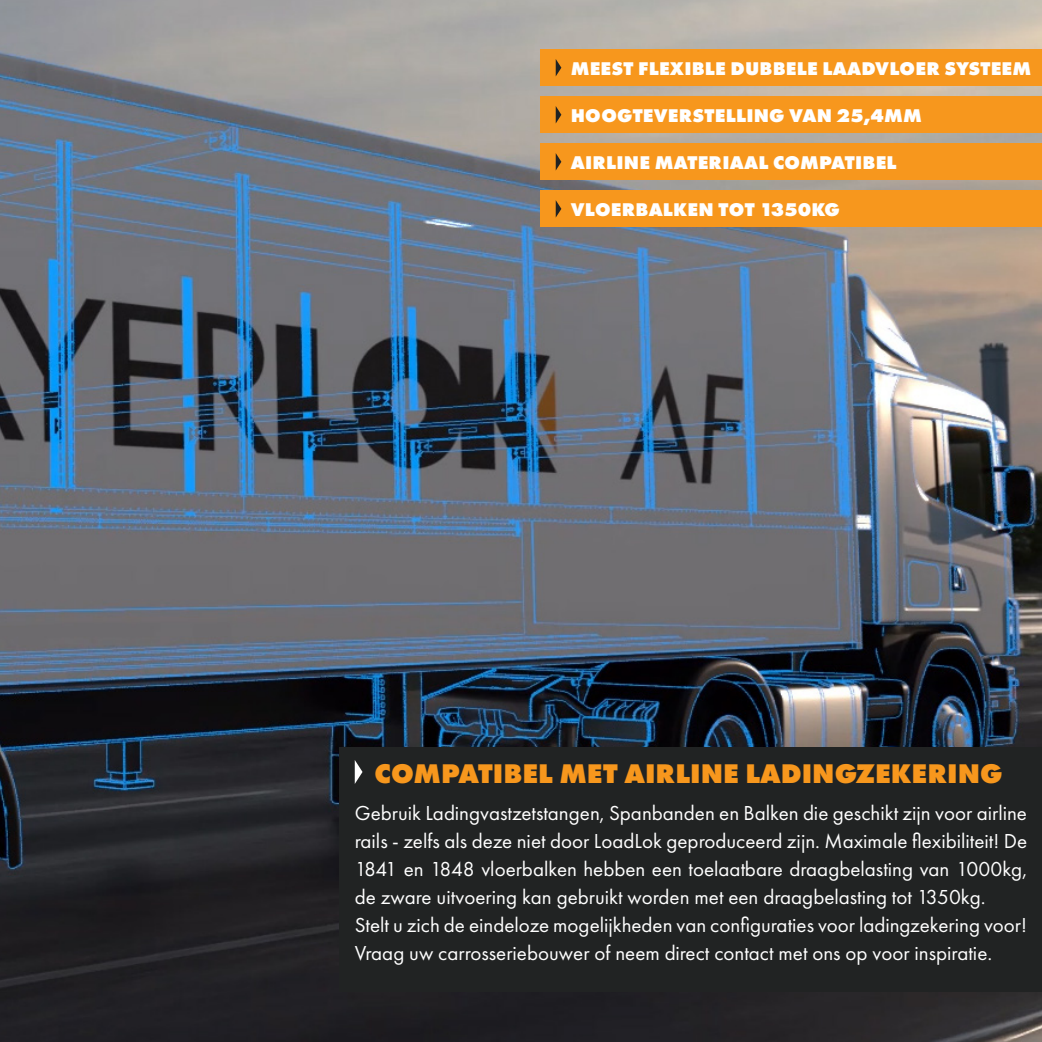
<style>
.page{position:relative;width:1042px;height:1042px;background:#fff}
.page>*{position:absolute;margin:0;border:0;box-sizing:border-box;transform-origin:0 0}
.t1{font:800 28px "Futura PT";color:#f7971d}
.t2{font:21px/28px "Futura PT";color:#fff;text-align:justify}
.t3{font:800 19.07px "Futura PT";letter-spacing:.01em;color:#fff}
</style>
<div class="page">
<img style="left:0;top:0;width:1042px;height:1042px">
<div style="left:541px;top:97px;width:501px;height:36px;background:#f7971d"></div>
<div style="left:541px;top:50px;width:501px;height:36px;background:#f7971d"></div>
<svg style="left:556px;top:59px;width:5px;height:17px"></svg>
<svg style="left:556px;top:106px;width:5px;height:17px"></svg>
<div style="left:541px;top:191px;width:501px;height:36px;background:#f7971d"></div>
<div style="left:541px;top:144px;width:501px;height:36px;background:#f7971d"></div>
<svg style="left:556px;top:153px;width:5px;height:17px"></svg>
<svg style="left:556px;top:200px;width:5px;height:17px"></svg>
<div style="left:340px;top:747px;width:702px;height:245px;background:#212323"></div>
<svg style="left:355px;top:760px;width:7px;height:24px"></svg>
<p class="t3" style="left:571px;top:56px;width:462px">MEEST FLEXIBLE DUBBELE LAADVLOER SYSTEEM</p>
<p class="t3" style="left:571px;top:103px;width:353px">HOOGTEVERSTELLING VAN 25,4MM</p>
<p class="t3" style="left:571px;top:151px;width:327px">AIRLINE MATERIAAL COMPATIBEL</p>
<p class="t3" style="left:571px;top:198px;width:271px">VLOERBALKEN TOT 1350KG</p>
<p class="t1" style="left:375px;top:755px;width:629px">COMPATIBEL MET AIRLINE LADINGZEKERING</p>
<p class="t2" style="left:355px;top:799px;width:674px">Gebruik Ladingvastzetstangen, Spanbanden en Balken die geschikt zijn voor airline rails - zelfs als deze niet door LoadLok geproduceerd zijn. Maximale flexibiliteit! De 1841 en 1848 vloerbalken hebben een toelaatbare draagbelasting van 1000kg, de zware uitvoering kan gebruikt worden met een draagbelasting tot 1350kg.</p>
<p class="t2" style="left:355px;top:911px;width:674px">Stelt u zich de eindeloze mogelijkheden van configuraties voor ladingzekering voor!<br>Vraag uw carrosseriebouwer of neem direct contact met ons op voor inspiratie.</p>
</div>
